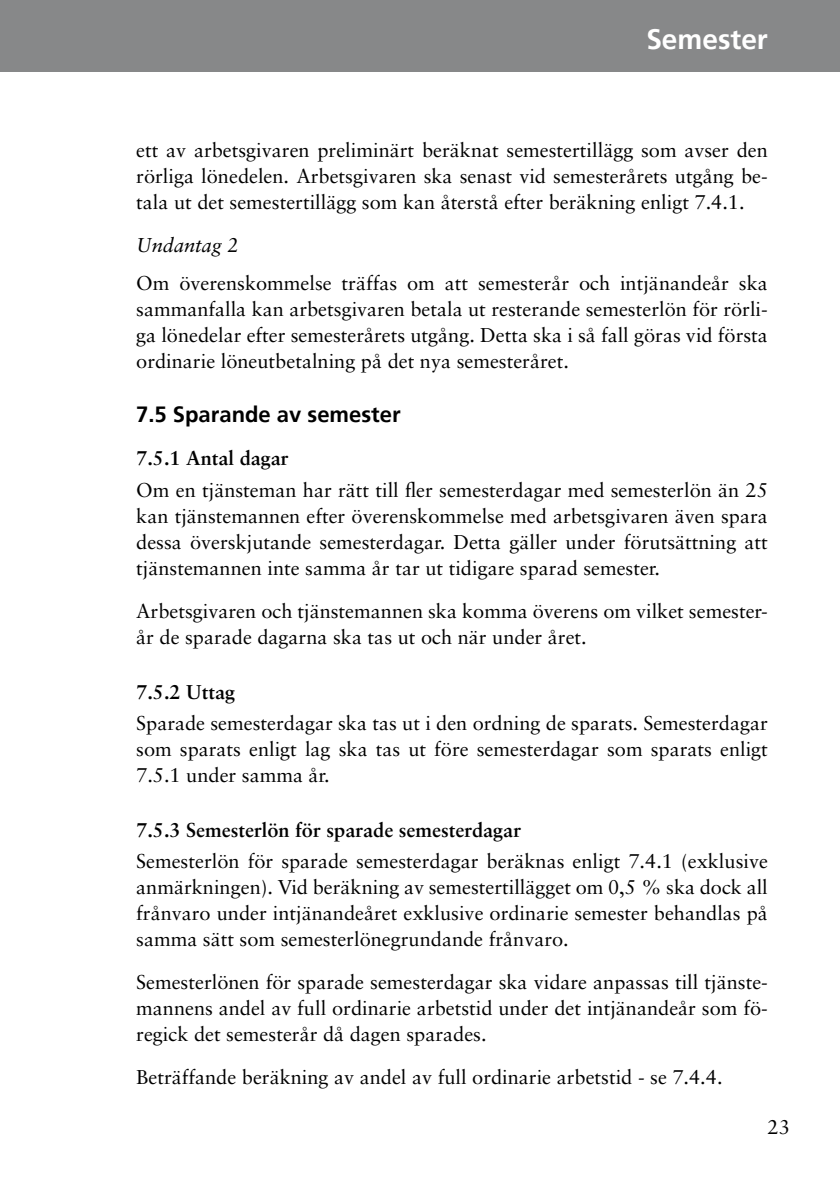
<style>
.page{position:relative;width:840px;height:1191px;background:#fff}
.page>*{position:absolute;margin:0;border:0;box-sizing:border-box;transform-origin:0 0}
.t1{font:700 28px "Frutiger";color:#fff}
.t2{font:700 22px "Frutiger";color:#000}
.t3{font:20px/26px "Sabon";color:#000;text-align:justify}
.t4{font:700 20px "Sabon";color:#000}
.t5{font:italic 20px "Sabon";color:#000}
</style>
<div class="page">
<div style="left:0;top:0;width:839px;height:72px;background:#878889"></div>
<h1 class="t1" style="left:646px;top:22px;width:123px">Semester</h1>
<p class="t3" style="left:136px;top:137px;width:633px">ett av arbetsgivaren preliminärt beräknat semestertillägg som avser den rörliga lönedelen. Arbetsgivaren ska senast vid semesterårets utgång be&shy;tala ut det semestertillägg som kan återstå efter beräkning enligt 7.4.1 .</p>
<p class="t5" style="left:136px;top:234px;width:104px">Undantag 2</p>
<p class="t3" style="left:136px;top:269px;width:633px">Om överenskommelse träffas om att semesterår och intjänandeår ska sammanfalla kan arbetsgivaren betala ut resterande semesterlön för rörli&shy;ga lönedelar efter semesterårets utgång. Detta ska i så fall göras vid första ordinarie löneutbetalning på det nya semesteråret.</p>
<p class="t2" style="left:136px;top:402px;width:266px">7.5 Sparande av semester</p>
<p class="t4" style="left:136px;top:446px;width:154px">7.5.1 Antal dagar</p>
<p class="t3" style="left:136px;top:477px;width:633px;text-align:left">Om en tjänsteman har rätt till fler semesterdagar med semesterlön än 25 kan tjänstemannen efter överenskommelse med arbetsgivaren även spara dessa överskjutande semesterdagar. Detta gäller under förutsättning att tjänstemannen inte samma år tar ut tidigare sparad semester.</p>
<p class="t3" style="left:136px;top:598px;width:631px">Arbetsgivaren och tjänstemannen ska komma överens om vilket semester&shy;år de sparade dagarna ska tas ut och när under året.</p>
<p class="t4" style="left:136px;top:679px;width:100px">7.5.2 Uttag</p>
<p class="t3" style="left:136px;top:710px;width:633px">Sparade semesterdagar ska tas ut i den ordning de sparats. Semesterdagar som sparats enligt lag ska tas ut före semesterdagar som sparats enligt 7.5.1 under samma år.</p>
<p class="t4" style="left:136px;top:817px;width:386px">7.5.3 Semesterlön för sparade semesterdagar</p>
<p class="t3" style="left:136px;top:848px;width:632px">Semesterlön för sparade semesterdagar beräknas enligt 7.4.1 (exklusive anmärkningen). Vid beräkning av semestertillägget om 0,5 % ska dock all frånvaro under intjänandeåret exklusive ordinarie semester behandlas på samma sätt som semesterlönegrundande frånvaro.</p>
<p class="t3" style="left:136px;top:969px;width:632px">Semesterlönen för sparade semesterdagar ska vidare anpassas till tjänste&shy;mannens andel av full ordinarie arbetstid under det intjänandeår som fö&shy;regick det semesterår då dagen sparades.</p>
<p class="t3" style="left:136px;top:1064px;width:587px">Beträffande beräkning av andel av full ordinarie arbetstid - se 7.4.4.</p>
<p class="t3" style="left:767px;top:1114px;width:12px">23</p>
</div>
